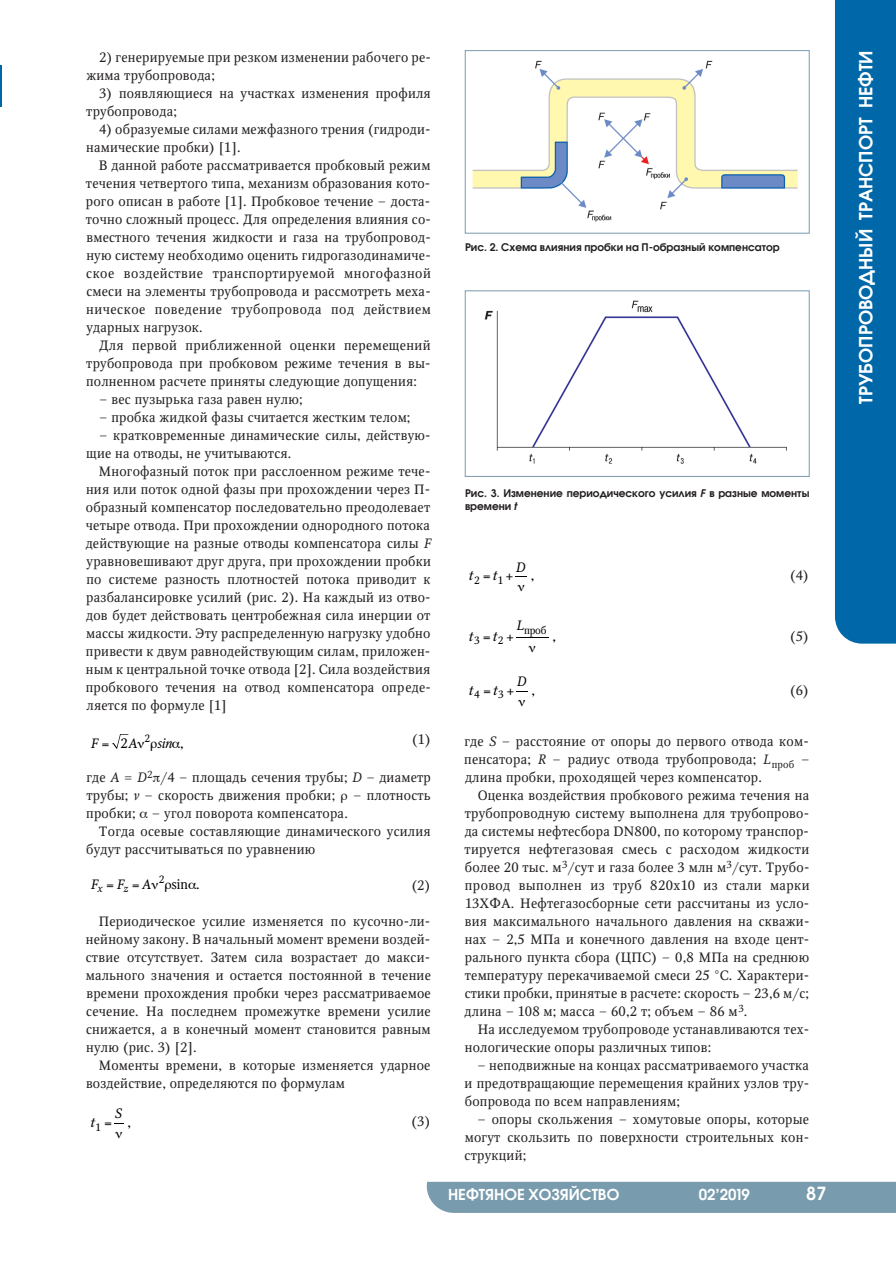
<style>
.page{position:relative;width:896px;height:1266px;background:#fff}
.page>*{position:absolute;margin:0;border:0;box-sizing:border-box;transform-origin:0 0}
.t1{font:18px "Avant Garde Gothic ITC Dm";color:#fff}
.t2{font:15px "Avant Garde Gothic ITC Dm";color:#fff}
.t3{font:13.5px/18px "Octava";letter-spacing:.015em;color:#231f20;text-align:justify}
.t4{font:italic 13.5px "Octava C";color:#000}
.t5{font:13.5px "Octava C";color:#000}
.t6{font:13.5px "Symbol";color:#000}
.t7{font:10.5px/13.5px "Avant Garde Gothic ITC Dm";color:#231f20}
.t8{font:10.5px "Octava C";color:#000}
.t9{font:italic 10.5px "Octava C";color:#000}
.s1{font-style:italic}
.s2{font-family:"Avant Garde Gothic ITC Dm Obl"}
</style>
<div class="page">
<div style="left:427px;top:1182px;width:469px;height:31px;background:#789bad"></div>
<hr style="left:516px;top:637px;width:32px;height:1px;background:#000">
<hr style="left:0;top:65px;width:1px;height:42px;background:#0068a9">
<img style="left:472px;top:60px;width:326px;height:162px">
<div style="left:465px;top:50px;width:344px;height:183px;border:1px solid #789bad"></div>
<img style="left:484px;top:300px;width:303px;height:164px">
<div style="left:465px;top:291px;width:344px;height:186px;border:1px solid #789bad"></div>
<div style="left:835px;top:0;width:61px;height:644px;background:#0068a9"></div>
<svg style="left:112px;top:734px;width:16px;height:15px"></svg>
<svg style="left:515px;top:576px;width:12px;height:1px"></svg>
<p class="t3" style="left:86px;top:50px;width:346px;text-indent:13px">2) генерируемые при резком изменении рабочего ре&shy;жима трубопровода;</p>
<p class="t3" style="left:86px;top:86px;width:346px;text-indent:13px">3) появляющиеся на участках изменения профиля трубопровода;</p>
<p class="t3" style="left:86px;top:122px;width:346px;text-indent:13px">4) образуемые силами межфазного трения (гидроди&shy;намические пробки) [1].</p>
<p class="t3" style="left:86px;top:158px;width:347px;text-indent:13px">В данной работе рассматривается пробковый режим течения четвертого типа, механизм образования кото&shy;рого описан в работе [1]. Пробковое течение – доста&shy;точно сложный процесс. Для определения влияния со&shy;вместного течения жидкости и газа на трубопровод&shy;ную систему необходимо оценить гидрогазодинамиче&shy;ское воздействие транспортируемой многофазной смеси на элементы трубопровода и рассмотреть меха&shy;ническое поведение трубопровода под действием ударных нагрузок.</p>
<p class="t3" style="left:86px;top:338px;width:346px;text-indent:13px">Для первой приближенной оценки перемещений трубопровода при пробковом режиме течения в вы&shy;полненном расчете приняты следующие допущения:</p>
<p class="t3" style="left:99px;top:392px;width:205px">– вес пузырька газа равен нулю;</p>
<p class="t3" style="left:99px;top:410px;width:313px">– пробка жидкой фазы считается жестким телом;</p>
<p class="t3" style="left:86px;top:428px;width:346px;text-indent:13px">– кратковременные динамические силы, действую&shy;щие на отводы, не учитываются.</p>
<p class="t3" style="left:86px;top:464px;width:347px;text-indent:13px">Многофазный поток при расслоенном режиме тече&shy;ния или поток одной фазы при прохождении через П&shy;образный компенсатор последовательно преодолевает четыре отвода. При прохождении однородного потока действующие на разные отводы компенсатора силы <span class="s1">F </span>уравновешивают друг друга, при прохождении пробки по системе разность плотностей потока приводит к разбалансировке усилий (рис. 2). На каждый из отво&shy;дов будет действовать центробежная сила инерции от массы жидкости. Эту распределенную нагрузку удобно привести к двум равнодействующим силам, приложен&shy;ным к центральной точке отвода [2]. Сила воздействия пробкового течения на отвод компенсатора опреде&shy;ляется по формуле [1]</p>
<p class="t3" style="left:412px;top:732px;width:21px">(1)</p>
<p class="t3" style="left:86px;top:770px;width:346px">где <span class="s1">A</span> = <span class="s1">D</span><sup>2</sup> /4 – площадь сечения трубы; <span class="s1">D</span> – диаметр трубы; <span class="s1">v</span> – скорость движения пробки;</p>
<p class="t8" style="left:144px;top:734px;width:7px">2</p>
<p class="t4" style="left:158px;top:737px;width:16px">sin</p>
<p class="t4" style="left:91px;top:737px;width:10px">F</p>
<p class="t5" style="left:120px;top:738px;width:25px">2<span class="s1">A</span>■</p>
<p class="t5" style="left:180px;top:738px;width:5px">,</p>
<p class="t3" style="left:353px;top:788px;width:79px">– плотность</p>
<p class="t3" style="left:86px;top:806px;width:263px">пробки; – угол поворота компенсатора.</p>
<p class="t3" style="left:99px;top:824px;width:333px">Тогда осевые составляющие динамического усилия</p>
<p class="t3" style="left:86px;top:842px;width:231px">будут рассчитываться по уравнению</p>
<p class="t3" style="left:411px;top:878px;width:21px">(2)</p>
<p class="t3" style="left:86px;top:914px;width:347px;text-indent:13px">Периодическое усилие изменяется по кусочно-ли&shy;нейному закону. В начальный момент времени воздей&shy;ствие отсутствует. Затем сила возрастает до макси&shy;мального значения и остается постоянной в течение времени прохождения пробки через рассматриваемое сечение. На последнем промежутке времени усилие снижается, а в конечный момент становится равным нулю (рис. 3) [2].</p>
<p class="t3" style="left:86px;top:1058px;width:346px;text-indent:13px">Моменты времени, в которые изменяется ударное воздействие, определяются по формулам</p>
<p class="t3" style="left:411px;top:1113px;width:21px">(3)</p>
<p class="t8" style="left:159px;top:875px;width:7px">2</p>
<p class="t4" style="left:117px;top:878px;width:10px">F</p>
<p class="t5" style="left:171px;top:879px;width:30px">sin .</p>
<p class="t4" style="left:91px;top:878px;width:10px">F</p>
<p class="t4" style="left:142px;top:878px;width:18px">A■</p>
<p class="t9" style="left:98px;top:884px;width:7px">x</p>
<p class="t9" style="left:123px;top:884px;width:6px">z</p>
<p class="t4" style="left:115px;top:1108px;width:9px">S</p>
<p class="t4" style="left:90px;top:1117px;width:7px">t</p>
<p class="t8" style="left:95px;top:1123px;width:7px">1</p>
<p class="t5" style="left:128px;top:1118px;width:5px">,</p>
<p class="t6" style="left:116px;top:1127px;width:9px">■</p>
<p class="t7" style="left:465px;top:241px;width:316px">Рис. 2. Схема влияния пробки на П-образный компенсатор</p>
<p class="t7" style="left:465px;top:487px;width:346px">Рис. 3. Изменение периодического усилия <span class="s2">F</span> в разные моменты времени <span class="s2">t</span></p>
<p class="t4" style="left:469px;top:569px;width:7px">t</p>
<p class="t4" style="left:493px;top:569px;width:7px">t</p>
<p class="t8" style="left:474px;top:576px;width:7px">2</p>
<p class="t8" style="left:498px;top:576px;width:7px">1</p>
<p class="t4" style="left:516px;top:561px;width:11px">D</p>
<p class="t5" style="left:531px;top:570px;width:5px">,</p>
<p class="t6" style="left:518px;top:580px;width:9px">■</p>
<p class="t3" style="left:790px;top:568px;width:21px">(4)</p>
<p class="t4" style="left:469px;top:631px;width:7px">t</p>
<p class="t4" style="left:493px;top:631px;width:7px">t</p>
<p class="t8" style="left:474px;top:637px;width:7px">3</p>
<p class="t8" style="left:498px;top:637px;width:7px">2</p>
<p class="t4" style="left:516px;top:619px;width:9px">L</p>
<p class="t8" style="left:524px;top:626px;width:24px">проб</p>
<p class="t6" style="left:529px;top:641px;width:9px">■</p>
<p class="t5" style="left:552px;top:632px;width:5px">,</p>
<p class="t3" style="left:790px;top:629px;width:21px">(5)</p>
<p class="t4" style="left:517px;top:676px;width:11px">D</p>
<p class="t3" style="left:790px;top:683px;width:21px">(6)</p>
<p class="t3" style="left:464px;top:734px;width:347px">где <span class="s1">S</span> – расстояние от опоры до первого отвода ком&shy;пенсатора; <span class="s1">R</span> – радиус отвода трубопровода; <span class="s1">L</span><sub>проб</sub> – длина пробки, проходящей через компенсатор.</p>
<p class="t3" style="left:465px;top:788px;width:346px;text-indent:13px">Оценка воздействия пробкового режима течения на трубопроводную систему выполнена для трубопрово&shy;да системы нефтесбора DN800, по которому транспор&shy;тируется нефтегазовая смесь с расходом жидкости более 20 тыс. м<sup>3</sup>/сут и газа более 3 млн м<sup>3</sup>/сут. Трубо&shy;провод выполнен из труб 820х10 из стали марки 13ХФА. Нефтегазосборные сети рассчитаны из усло&shy;вия максимального начального давления на скважи&shy;нах – 2,5 МПа и конечного давления на входе цент&shy;рального пункта сбора (ЦПС) – 0,8 МПа на среднюю температуру перекачиваемой смеси 25 °С. Характери&shy;стики пробки, принятые в расчете: скорость – 23,6 м/с; длина – 108 м; масса – 60,2 т; объем – 86 м<sup>3</sup>.</p>
<p class="t3" style="left:465px;top:1022px;width:346px;text-indent:13px">На исследуемом трубопроводе устанавливаются тех&shy;нологические опоры различных типов:</p>
<p class="t3" style="left:465px;top:1058px;width:346px;text-indent:13px">– неподвижные на концах рассматриваемого участка и предотвращающие перемещения крайних узлов тру&shy;бопровода по всем направлениям;</p>
<p class="t3" style="left:465px;top:1112px;width:346px;text-indent:13px">– опоры скольжения – хомутовые опоры, которые могут скользить по поверхности строительных кон&shy;струкций;</p>
<p class="t4" style="left:469px;top:685px;width:7px">t</p>
<p class="t4" style="left:493px;top:685px;width:7px">t</p>
<p class="t8" style="left:474px;top:691px;width:7px">4</p>
<p class="t8" style="left:498px;top:691px;width:7px">3</p>
<p class="t5" style="left:531px;top:686px;width:5px">,</p>
<p class="t6" style="left:518px;top:695px;width:9px">■</p>
<p class="t2" style="left:448px;top:1189px;width:173px">НЕФТЯНОЕ ХОЗЯЙСТВО</p>
<p class="t2" style="left:699px;top:1189px;width:53px">02’2019</p>
<h1 class="t1" style="left:806px;top:1187px;width:22px">87</h1>
<h1 class="t1" style="left:859px;top:404px;width:355px;rotate:-90deg">ТРУБОПРОВОДНЫЙ ТРАНСПОРТ НЕФТИ</h1>
</div>
